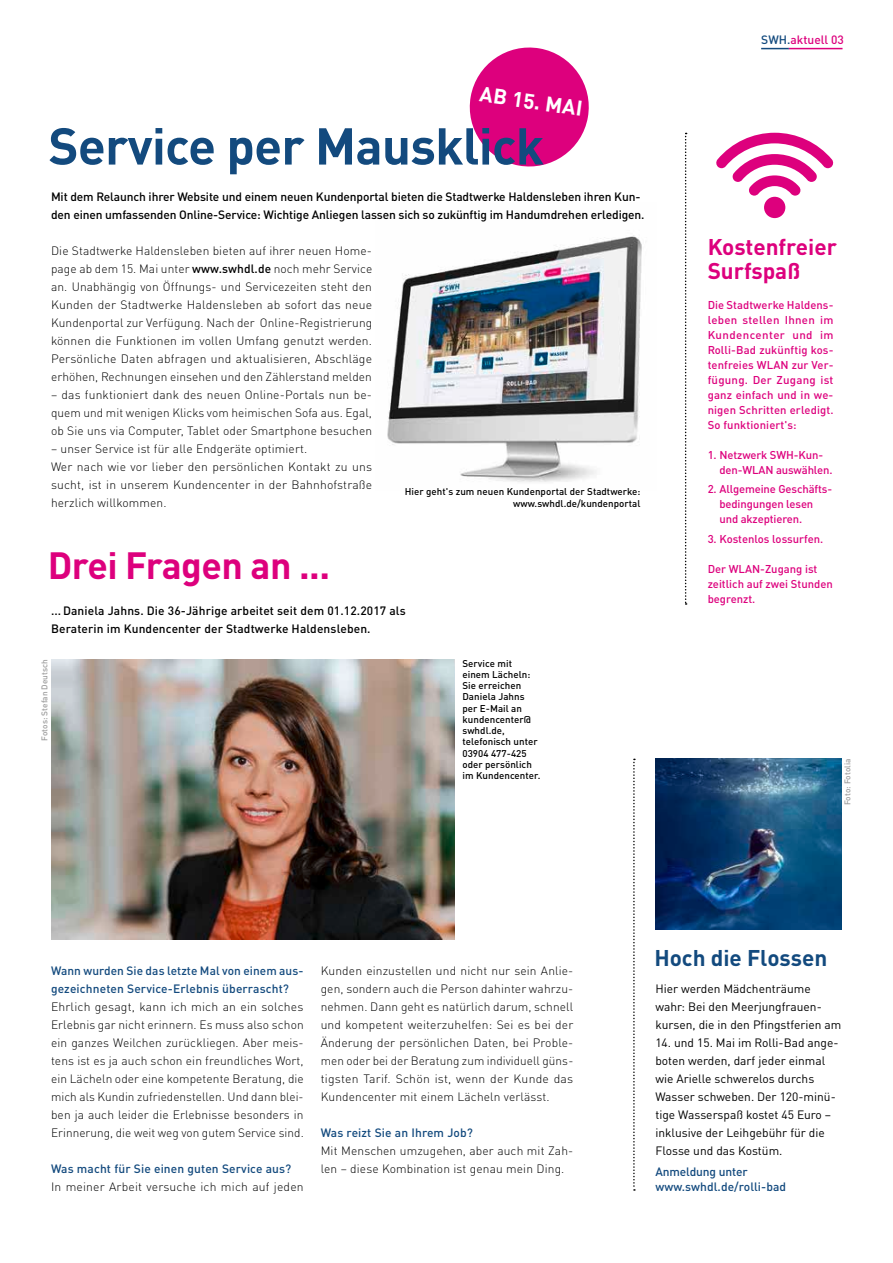
<style>
.page{position:relative;width:893px;height:1263px;background:#fff}
.page>*{position:absolute;margin:0;border:0;box-sizing:border-box;transform-origin:0 0}
.t1{font:700 51px "DIN Pro";letter-spacing:-.015em;color:#134a7e}
.t2{font:700 37.5px "DIN Pro";letter-spacing:-.015em;color:#dd007d}
.t3{font:700 22.5px/24px "DIN Pro";color:#dd007d}
.t4{font:700 22.5px "DIN Pro";color:#134a7e}
.t5{font:700 21px "DIN Pro";color:#fff}
.t6{font:300 12px/18px "DIN Pro";letter-spacing:.01em;color:#000;text-align:justify}
.t7{font:12px/18px "DIN Pro";color:#000}
.t8{font:500 12px/18px "DIN Pro";letter-spacing:-.01em;color:#000}
.t9{font:500 12px/18px "DIN Pro";letter-spacing:.01em;color:#134a7e}
.t10{font:500 12px/18px "DIN Pro";letter-spacing:.01em;color:#000}
.t11{font:500 12px/15px "DIN Pro";letter-spacing:-.01em;color:#134a7e}
.t12{font:500 12px "DIN Pro";color:#dd007d}
.t13{font:500 11.25px/15px "DIN Pro";color:#dd007d}
.t14{font:500 9.75px/11.2px "DIN Pro";letter-spacing:.005em;color:#000;text-align:right}
.t15{font:500 8.25px "DIN Pro";letter-spacing:.005em;color:#9c9c9c}
.s1{font-weight:500}
.s2{color:#134a7e}
</style>
<div class="page">
<img style="left:387px;top:235px;width:255px;height:247px">
<svg style="left:633px;top:759px;width:2px;height:432px"></svg>
<img style="left:51px;top:659px;width:404px;height:280px">
<hr style="left:789px;top:48px;width:53px;height:1px;background:#dd007d">
<svg style="left:761px;top:48px;width:28px;height:1px"></svg>
<img style="left:655px;top:759px;width:187px;height:170px">
<svg style="left:685px;top:133px;width:2px;height:472px"></svg>
<svg style="left:716px;top:133px;width:118px;height:85px"></svg>
<svg style="left:469px;top:47px;width:120px;height:120px"></svg>
<h3 class="t5" style="left:482px;top:77px;width:105px;rotate:8deg">AB 15. MAI</h3>
<h1 class="t1" style="left:48px;top:104px;width:497px">Service per Mausklick</h1>
<p class="t8" style="left:51px;top:186px;width:595px">Mit dem Relaunch ihrer Website und einem neuen Kundenportal bieten die Stadtwerke Haldensleben ihren Kun&shy;den einen umfassenden Online-Service: Wichtige Anliegen lassen sich so zukünftig im Handumdrehen erledigen.</p>
<p class="t6" style="left:51px;top:240px;width:323px">Die Stadtwerke Haldensleben bieten auf ihrer neuen Home&shy;page ab dem 15. Mai unter <span class="s1">www.swhdl.de</span> noch mehr Service an. Unabhängig von Öffnungs- und Servicezeiten steht den Kunden der Stadtwerke Haldensleben ab sofort das neue Kundenportal zur Verfügung. Nach der Online-Registrierung können die Funktionen im vollen Umfang genutzt werden.<br>Persönliche Daten abfragen und aktualisieren, Abschläge erhöhen, Rechnungen einsehen und den Zählerstand melden</p>
<p class="t6" style="left:51px;top:384px;width:323px">– das funktioniert dank des neuen Online-Portals nun be&shy;quem und mit wenigen Klicks vom heimischen Sofa aus. Egal, ob Sie uns via Computer, Tablet oder Smartphone besuchen</p>
<p class="t6" style="left:51px;top:438px;width:323px;text-align:left">– unser Service ist für alle Endgeräte optimiert.<br>Wer nach wie vor lieber den persönlichen Kontakt zu uns sucht, ist in unserem Kundencenter in der Bahnhofstraße herzlich willkommen.</p>
<h2 class="t2" style="left:48px;top:534px;width:284px">Drei Fragen an ...</h2>
<p class="t14" style="left:405px;top:485px;width:237px">Hier geht's zum neuen Kundenportal der Stadtwerke: www.swhdl.de/kundenportal</p>
<p class="t10" style="left:51px;top:600px;width:356px">...Daniela Jahns. Die 36-Jährige arbeitet seit dem 01.12.2017 als<br>Beraterin im Kundencenter der Stadtwerke Haldensleben.</p>
<p class="t15" style="left:38px;top:741px;width:83px;rotate:-90deg">Fotos: Stefan Deutsch</p>
<p class="t14" style="left:462px;top:656px;width:79px;text-align:left">Service mit einem Lächeln:<br>Sie erreichen<br>Daniela Jahns per E-Mail an kundencenter@ swhdl.de, telefonisch unter<br>03904 477-425 oder persönlich im Kundencenter.</p>
<p class="t12" style="left:761px;top:29px;width:84px"><span class="s2">SWH.</span>aktuell 03</p>
<h3 class="t3" style="left:708px;top:232px;width:131px">Kostenfreier<br>Surfspaß</h3>
<p class="t13" style="left:708px;top:296px;width:127px">Die Stadtwerke Haldens&shy;leben stellen Ihnen im<br>Kundencenter und im<br>Rolli-Bad zukünftig kos&shy;tenfreies WLAN zur Ver&shy;fügung. Der Zugang ist ganz einfach und in we&shy;nigen Schritten erledigt.<br>So funktioniert's:</p>
<p class="t13" style="left:719px;top:446px;width:115px;text-indent:-12px">1. Netzwerk SWH-Kun&shy;den-WLAN auswählen.</p>
<p class="t13" style="left:719px;top:481px;width:114px;text-indent:-12px">2. Allgemeine Geschäfts&shy;bedingungen lesen und akzeptieren.</p>
<p class="t13" style="left:708px;top:530px;width:117px">3. Kostenlos lossurfen.</p>
<p class="t13" style="left:708px;top:560px;width:127px">Der WLAN-Zugang ist zeitlich auf zwei Stunden begrenzt.</p>
<p class="t15" style="left:841px;top:805px;width:48px;rotate:-90deg">Foto: Fotolia</p>
<p class="t9" style="left:51px;top:960px;width:254px">Wann wurden Sie das letzte Mal von einem aus&shy;gezeichneten Service-Erlebnis überrascht?</p>
<p class="t6" style="left:51px;top:996px;width:254px">Ehrlich gesagt, kann ich mich an ein solches Erlebnis gar nicht erinnern. Es muss also schon ein ganzes Weilchen zurückliegen. Aber meis&shy;tens ist es ja auch schon ein freundliches Wort, ein Lächeln oder eine kompetente Beratung, die mich als Kundin zufriedenstellen. Und dann blei&shy;ben ja auch leider die Erlebnisse besonders in Erinnerung, die weit weg von gutem Service sind.</p>
<p class="t9" style="left:51px;top:1158px;width:242px">Was macht für Sie einen guten Service aus?</p>
<p class="t6" style="left:51px;top:1176px;width:254px">In meiner Arbeit versuche ich mich auf jeden</p>
<p class="t6" style="left:321px;top:960px;width:254px">Kunden einzustellen und nicht nur sein Anlie&shy;gen, sondern auch die Person dahinter wahrzu&shy;nehmen. Dann geht es natürlich darum, schnell und kompetent weiterzuhelfen: Sei es bei der Änderung der persönlichen Daten, bei Proble&shy;men oder bei der Beratung zum individuell güns&shy;tigsten Tarif. Schön ist, wenn der Kunde das Kundencenter mit einem Lächeln verlässt.</p>
<p class="t9" style="left:321px;top:1122px;width:154px">Was reizt Sie an Ihrem Job?</p>
<p class="t6" style="left:321px;top:1140px;width:254px">Mit Menschen umzugehen, aber auch mit Zah&shy;len – diese Kombination ist genau mein Ding.</p>
<h3 class="t4" style="left:654px;top:939px;width:174px">Hoch die Flossen</h3>
<p class="t7" style="left:655px;top:978px;width:188px">Hier werden Mädchenträume wahr: Bei den Meerjungfrauen&shy;kursen, die in den Pfingstferien am</p>
<p class="t7" style="left:655px;top:1032px;width:185px">14. und 15. Mai im Rolli-Bad ange&shy;boten werden, darf jeder einmal wie Arielle schwerelos durchs<br>Wasser schweben. Der 120-minü&shy;tige Wasserspaß kostet 45 Euro – inklusive der Leihgebühr für die<br>Flosse und das Kostüm.</p>
<p class="t11" style="left:655px;top:1162px;width:132px">Anmeldung unter www.swhdl.de/rolli-bad</p>
</div>
